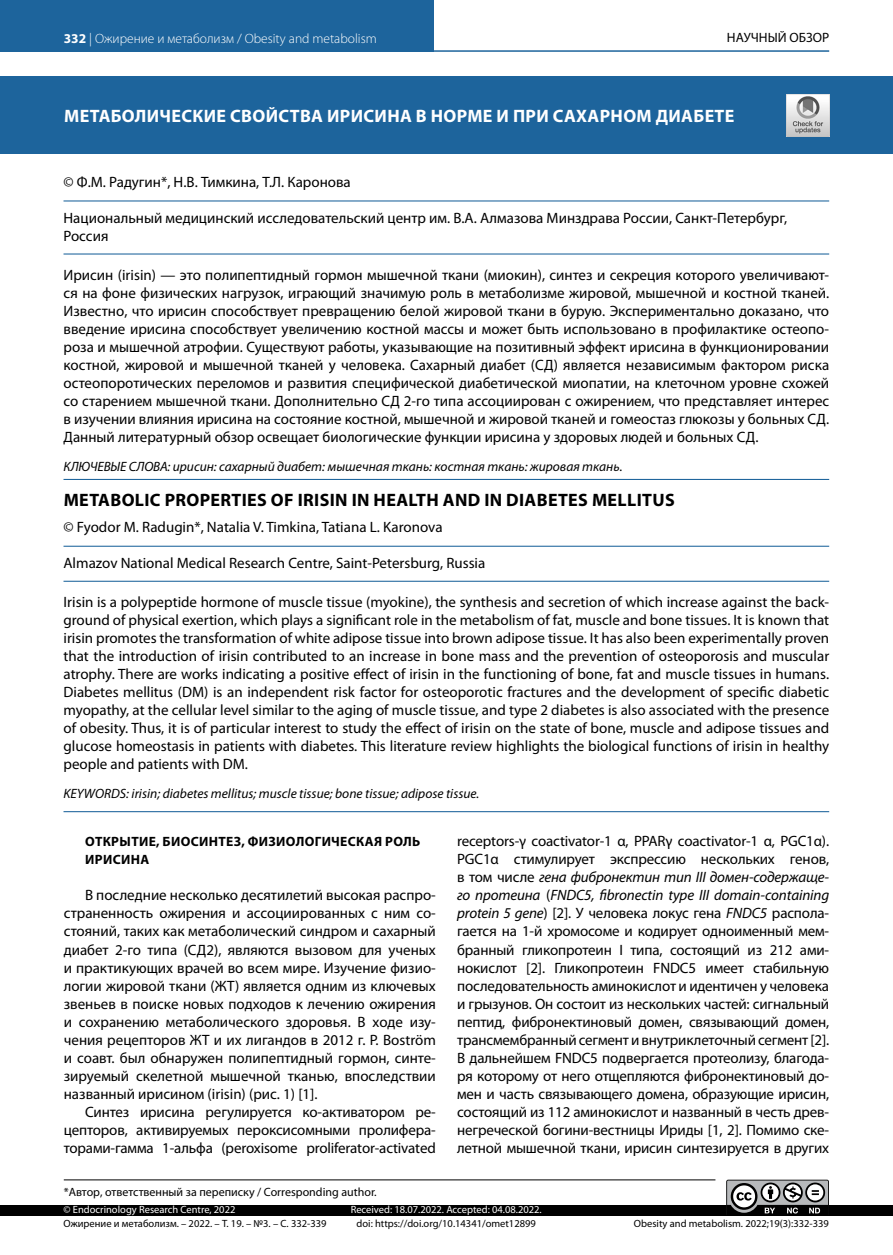
<style>
.page{position:relative;width:893px;height:1255px;background:#fff}
.page>*{position:absolute;margin:0;border:0;box-sizing:border-box;transform-origin:0 0}
.t1{font:700 18px "Myriad Pro";letter-spacing:.02em;color:#000}
.t2{font:700 18px "Myriad Pro";letter-spacing:.02em;color:#fff}
.t3{font:15px/18px "Myriad Pro";color:#000;text-align:justify}
.t4{font:italic 13.5px "Myriad Pro";color:#000}
.t5{font:700 13.5px/18px "Myriad Pro";letter-spacing:.025em;color:#000}
.t6{font:300 13.5px "Myriad Pro";color:#fff}
.t7{font:13.5px "Myriad Pro";color:#000}
.t8{font:12px "Myriad Pro";color:#000}
.t9{font:10.5px "Myriad Pro";color:#000}
.t10{font:10.5px "Myriad Pro";color:#fff}
.s1{font-weight:700}
.s2{font-style:italic}
</style>
<div class="page">
<hr style="left:0;top:50px;width:829px;height:2px;background:#1d649c">
<div style="left:0;top:0;width:434px;height:51px;background:#1d649c"></div>
<hr style="left:64px;top:200px;width:765px;height:1px;background:#1d649c">
<hr style="left:64px;top:253px;width:765px;height:1px;background:#1d649c">
<hr style="left:64px;top:479px;width:765px;height:1px;background:#1d649c">
<hr style="left:64px;top:545px;width:765px;height:1px;background:#1d649c">
<hr style="left:64px;top:580px;width:765px;height:1px;background:#1d649c">
<hr style="left:64px;top:811px;width:765px;height:1px;background:#1d649c">
<div style="left:0;top:77px;width:893px;height:77px;background:#1d649c"></div>
<div style="left:0;top:1204px;width:893px;height:11px;background:#000"></div>
<svg style="left:726px;top:1179px;width:103px;height:36px"></svg>
<hr style="left:64px;top:1179px;width:651px;height:1px;background:#000">
<img style="left:787px;top:94px;width:42px;height:43px">
<p class="t6" style="left:64px;top:30px;width:315px"><span class="s1">332</span> | Ожирение и метаболизм / Obesity and metabolism</p>
<p class="t7" style="left:727px;top:29px;width:104px">НАУЧНЫЙ ОБЗОР</p>
<p class="t2" style="left:64px;top:104px;width:672px">МЕТАБОЛИЧЕСКИЕ СВОЙСТВА ИРИСИНА В НОРМЕ И ПРИ САХАРНОМ ДИАБЕТЕ</p>
<p class="t3" style="left:64px;top:172px;width:289px">© Ф.М. Радугин*, Н.В. Тимкина, Т.Л. Каронова</p>
<p class="t3" style="left:64px;top:208px;width:725px">Национальный медицинский исследовательский центр им. В.А. Алмазова Минздрава России, Санкт-Петербург,<br>Россия</p>
<p class="t3" style="left:64px;top:266px;width:767px">Ирисин (irisin) — это полипептидный гормон мышечной ткани (миокин), синтез и секреция которого увеличивают&shy;ся на фоне физических нагрузок, играющий значимую роль в метаболизме жировой, мышечной и костной тканей.<br>Известно, что ирисин способствует превращению белой жировой ткани в бурую. Экспериментально доказано, что введение ирисина способствует увеличению костной массы и может быть использовано в профилактике остеопо&shy;роза и мышечной атрофии. Существуют работы, указывающие на позитивный эффект ирисина в функционировании костной, жировой и мышечной тканей у человека. Сахарный диабет (СД) является независимым фактором риска остеопоротических переломов и развития специфической диабетической миопатии, на клеточном уровне схожей со старением мышечной ткани. Дополнительно СД 2-го типа ассоциирован с ожирением, что представляет интерес в изучении влияния ирисина на состояние костной, мышечной и жировой тканей и гомеостаз глюкозы у больных СД.<br>Данный литературный обзор освещает биологические функции ирисина у здоровых людей и больных СД.</p>
<p class="t4" style="left:64px;top:458px;width:560px">КЛЮЧЕВЫЕ СЛОВА: ирисин: сахарный диабет: мышечная ткань: костная ткань: жировая ткань.</p>
<p class="t1" style="left:64px;top:487px;width:613px">METABOLIC PROPERTIES OF IRISIN IN HEALTH AND IN DIABETES MELLITUS</p>
<p class="t3" style="left:64px;top:517px;width:381px">© Fyodor M. Radugin*, Natalia V. Timkina, Tatiana L. Karonova</p>
<p class="t3" style="left:64px;top:553px;width:423px">Almazov National Medical Research Centre, Saint-Petersburg, Russia</p>
<p class="t3" style="left:64px;top:593px;width:767px">Irisin is a polypeptide hormone of muscle tissue (myokine), the synthesis and secretion of which increase against the back&shy;ground of physical exertion, which plays a significant role in the metabolism of fat, muscle and bone tissues. It is known that irisin promotes the transformation of white adipose tissue into brown adipose tissue. It has also been experimentally proven that the introduction of irisin contributed to an increase in bone mass and the prevention of osteoporosis and muscular atrophy. There are works indicating a positive effect of irisin in the functioning of bone, fat and muscle tissues in humans.<br>Diabetes mellitus (DM) is an independent risk factor for osteoporotic fractures and the development of specific diabetic myopathy, at the cellular level similar to the aging of muscle tissue, and type 2 diabetes is also associated with the presence of obesity. Thus, it is of particular interest to study the effect of irisin on the state of bone, muscle and adipose tissues and glucose homeostasis in patients with diabetes. This literature review highlights the biological functions of irisin in healthy people and patients with DM.</p>
<p class="t4" style="left:64px;top:785px;width:417px">KEYWORDS: irisin; diabetes mellitus; muscle tissue; bone tissue; adipose tissue.</p>
<p class="t5" style="left:85px;top:832px;width:337px">ОТКРЫТИЕ, БИОСИНТЕЗ, ФИЗИОЛОГИЧЕСКАЯ РОЛЬ<br>ИРИСИНА</p>
<p class="t3" style="left:64px;top:886px;width:374px;text-indent:21px">В последние несколько десятилетий высокая распро&shy;страненность ожирения и ассоциированных с ним со&shy;стояний, таких как метаболический синдром и сахарный диабет 2-го типа (СД2), являются вызовом для ученых и практикующих врачей во всем мире. Изучение физио&shy;логии жировой ткани (ЖТ) является одним из ключевых звеньев в поиске новых подходов к лечению ожирения и сохранению метаболического здоровья. В ходе изу&shy;чения рецепторов ЖТ и их лигандов в 2012 г. Р. Boström и соавт. был обнаружен полипептидный гормон, синте&shy;зируемый скелетной мышечной тканью, впоследствии названный ирисином (irisin) (рис. 1) [1].</p>
<p class="t3" style="left:64px;top:1102px;width:374px;text-indent:21px">Синтез ирисина регулируется ко-активатором ре&shy;цепторов, активируемых пероксисомными пролифера&shy;торами-гамма 1-альфа (peroxisome proliferator-activated</p>
<p class="t3" style="left:457px;top:832px;width:374px">receptors-γ coactivator-1 α, PPARγ coactivator-1 α, PGC1α).<br>PGC1α стимулирует экспрессию нескольких генов, в том числе <span class="s2">гена фибронектин тип III домен-содержаще&shy;го протеина</span> (<span class="s2">FNDC5, fibronectin type III domain-containing protein 5 gene</span>) [2]. У человека локус гена <span class="s2">FNDC5</span> распола&shy;гается на 1-й хромосоме и кодирует одноименный мем&shy;бранный гликопротеин I типа, состоящий из 212 ами&shy;нокислот [2]. Гликопротеин FNDC5 имеет стабильную последовательность аминокислот и идентичен у человека и грызунов. Он состоит из нескольких частей: сигнальный пептид, фибронектиновый домен, связывающий домен, трансмембранный сегмент и внутриклеточный сегмент [2].<br>В дальнейшем FNDC5 подвергается протеолизу, благода&shy;ря которому от него отщепляются фибронектиновый до&shy;мен и часть связывающего домена, образующие ирисин, состоящий из 112 аминокислот и названный в честь древ&shy;негреческой богини-вестницы Ириды [1, 2]. Помимо ске&shy;летной мышечной ткани, ирисин синтезируется в других</p>
<p class="t8" style="left:64px;top:1184px;width:314px">*Автор, ответственный за переписку / Corresponding author.</p>
<p class="t9" style="left:64px;top:1216px;width:265px">Ожирение и метаболизм. – 2022. – Т. 19. – №3. – С. 332-339</p>
<p class="t9" style="left:634px;top:1216px;width:196px">Obesity and metabolism. 2022;19(3):332-339</p>
<p class="t10" style="left:64px;top:1203px;width:173px">© Endocrinology Research Centre, 2022</p>
<p class="t10" style="left:351px;top:1203px;width:193px">Received: 18.07.2022. Accepted: 04.08.2022.</p>
<p class="t9" style="left:357px;top:1216px;width:181px">doi: https://doi.org/10.14341/omet12899</p>
</div>
